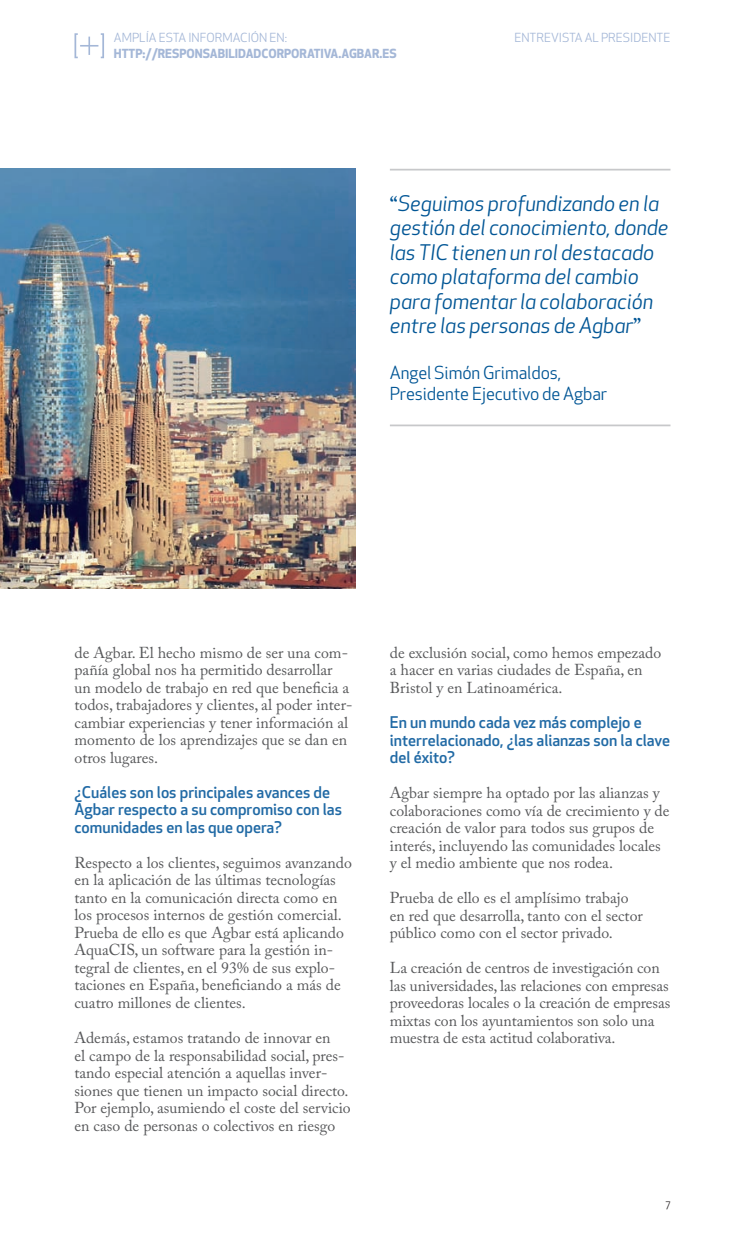
<style>
.page{position:relative;width:745px;height:1241px;background:#fff}
.page>*{position:absolute;margin:0;border:0;box-sizing:border-box;transform-origin:0 0}
.t1{font:italic 21px/24.5px "Apex New";letter-spacing:-.005em;color:#005595}
.t2{font:17.5px/21px "Apex New";letter-spacing:-.005em;color:#005595}
.t3{font:15.75px/17.5px "Adobe Caslon Pro";color:#57585a}
.t4{font:500 15.75px/17.5px "Apex New";color:#216aa5}
.t5{font:12.25px "Apex New";color:#a4b7d7}
.t6{font:700 12.25px "Apex New";color:#a4b7d7}
.t7{font:10.5px "Apex New";color:#231f20}
.s1{font-family:"Adobe Caslon Pro";font-weight:600;font-style:normal}
</style>
<div class="page">
<svg style="left:74px;top:33px;width:30px;height:25px"></svg>
<hr style="left:389px;top:169px;width:281px;height:1px;background:#c7c8ca">
<hr style="left:389px;top:424px;width:281px;height:2px;background:#c7c8ca">
<img style="left:0;top:169px;width:355px;height:419px">
<p class="t5" style="left:114px;top:33px;width:174px">AMPLÍA ESTA INFORMACIÓN EN:</p>
<p class="t6" style="left:114px;top:49px;width:284px">HTTP://RESPONSABILIDADCORPORATIVA.AGBAR.ES</p>
<p class="t5" style="left:514px;top:33px;width:157px">ENTREVISTA AL PRESIDENTE</p>
<h1 class="t1" style="left:389px;top:193px;width:280px"><span class="s1">“</span>Seguimos profundizando en la gestión del conocimiento, donde las TIC tienen un rol destacado como plataforma del cambio para fomentar la colaboración entre las personas de Agbar<span class="s1">”</span></h1>
<p class="t2" style="left:389px;top:363px;width:219px">Angel Simón Grimaldos,<br>Presidente Ejecutivo de Agbar</p>
<p class="t3" style="left:74px;top:645px;width:279px">de Agbar. El hecho mismo de ser una com&shy;pañía global nos ha permitido desarrollar un modelo de trabajo en red que beneficia a todos, trabajadores y clientes, al poder inter&shy;cambiar experiencias y tener información al momento de los aprendizajes que se dan en otros lugares.</p>
<p class="t4" style="left:74px;top:785px;width:269px">¿Cuáles son los principales avances de<br>Agbar respecto a su compromiso con las comunidades en las que opera?</p>
<p class="t3" style="left:74px;top:855px;width:279px">Respecto a los clientes, seguimos avanzando en la aplicación de las últimas tecnologías tanto en la comunicación directa como en los procesos internos de gestión comercial.<br>Prueba de ello es que Agbar está aplicando AquaCIS, un software para la gestión in&shy;tegral de clientes, en el 93% de sus explo&shy;taciones en España, beneficiando a más de cuatro millones de clientes.</p>
<p class="t3" style="left:74px;top:1030px;width:277px">Además, estamos tratando de innovar en<br>el campo de la responsabilidad social, pres&shy;tando especial atención a aquellas inver&shy;siones que tienen un impacto social directo.<br>Por ejemplo, asumiendo el coste del servicio en caso de personas o colectivos en riesgo</p>
<p class="t3" style="left:389px;top:645px;width:273px">de exclusión social, como hemos empezado a hacer en varias ciudades de España, en<br>Bristol y en Latinoamérica.</p>
<p class="t4" style="left:389px;top:715px;width:282px">En un mundo cada vez más complejo e interrelacionado, ¿las alianzas son la clave del éxito?</p>
<p class="t3" style="left:389px;top:785px;width:281px">Agbar siempre ha optado por las alianzas y colaboraciones como vía de crecimiento y de creación de valor para todos sus grupos de interés, incluyendo las comunidades locales y el medio ambiente que nos rodea.</p>
<p class="t3" style="left:389px;top:890px;width:254px">Prueba de ello es el amplísimo trabajo en red que desarrolla, tanto con el sector público como con el sector privado.</p>
<p class="t3" style="left:389px;top:960px;width:282px">La creación de centros de investigación con las universidades, las relaciones con empresas proveedoras locales o la creación de empresas mixtas con los ayuntamientos son solo una muestra de esta actitud colaborativa.</p>
<p class="t7" style="left:665px;top:1199px;width:6px">7</p>
</div>
